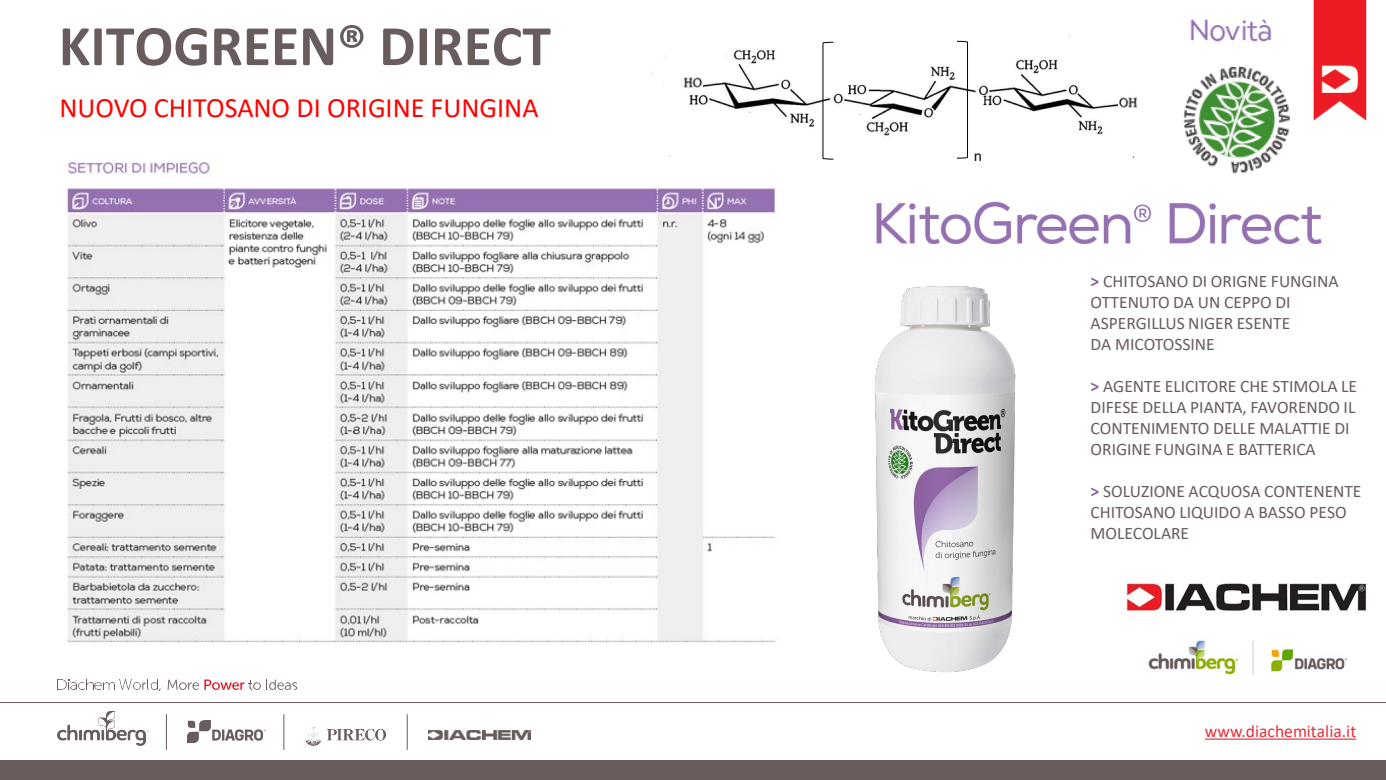
<style>
.page{position:relative;width:1386px;height:780px;background:#fff}
.page>*{position:absolute;margin:0;border:0;box-sizing:border-box;transform-origin:0 0}
.t1{font:700 57.75px "Calibri";color:#695c5c}
.t2{font:28px "Calibri";color:#f00}
.t3{font:17.5px/21px "Calibri";color:#695c5c}
.t4{font:17.5px "Calibri";color:#e82f3a}
.t5{font:15.75px "Calibri";color:#000}
.s1{font-weight:700;color:#8064a2}
</style>
<div class="page">
<svg style="left:167px;top:679px;width:130px;height:10px"></svg>
<svg style="left:58px;top:679px;width:56px;height:10px"></svg>
<img style="left:120px;top:679px;width:20px;height:10px">
<svg style="left:142px;top:679px;width:19px;height:11px"></svg>
<hr style="left:0;top:702px;width:1385px;height:1px;background:#695c5c">
<div style="left:0;top:760px;width:1385px;height:19px;background:#695c5c"></div>
<hr style="left:166px;top:713px;width:1px;height:36px;background:#695c5c">
<hr style="left:284px;top:713px;width:1px;height:36px;background:#695c5c">
<hr style="left:407px;top:713px;width:1px;height:36px;background:#695c5c">
<img style="left:188px;top:720px;width:22px;height:22px">
<svg style="left:212px;top:729px;width:54px;height:11px"></svg>
<img style="left:305px;top:727px;width:84px;height:18px">
<img style="left:58px;top:711px;width:90px;height:34px">
<img style="left:429px;top:730px;width:101px;height:9px">
<img style="left:67px;top:162px;width:709px;height:481px">
<svg style="left:1205px;top:738px;width:150px;height:1px"></svg>
<img style="left:1313px;top:0;width:54px;height:121px">
<img style="left:1126px;top:583px;width:241px;height:92px">
<img style="left:652px;top:34px;width:482px;height:123px">
<svg style="left:822px;top:42px;width:12px;height:118px"></svg>
<svg style="left:956px;top:41px;width:12px;height:118px"></svg>
<img style="left:677px;top:75px;width:25px;height:15px">
<img style="left:1118px;top:95px;width:20px;height:15px">
<img style="left:1183px;top:66px;width:108px;height:108px">
<img style="left:1190px;top:19px;width:82px;height:23px">
<img style="left:875px;top:286px;width:141px;height:387px">
<img style="left:876px;top:201px;width:446px;height:43px">
<h2 class="t1" style="left:59px;top:5px;width:493px">KITOGREEN® DIRECT</h2>
<p class="t2" style="left:59px;top:88px;width:480px">NUOVO CHITOSANO DI ORIGINE FUNGINA</p>
<p class="t5" style="left:973px;top:145px;width:10px">n</p>
<p class="t3" style="left:1090px;top:270px;width:249px"><span class="s1">&gt;</span> CHITOSANO DI ORIGNE FUNGINA<br>OTTENUTO DA UN CEPPO DI<br>ASPERGILLUS NIGER ESENTE</p>
<p class="t3" style="left:1090px;top:333px;width:125px">DA MICOTOSSINE</p>
<p class="t3" style="left:1090px;top:375px;width:268px"><span class="s1">&gt;</span> AGENTE ELICITORE CHE STIMOLA LE<br>DIFESE DELLA PIANTA, FAVORENDO IL<br>CONTENIMENTO DELLE MALATTIE DI<br>ORIGINE FUNGINA E BATTERICA</p>
<p class="t3" style="left:1090px;top:480px;width:272px"><span class="s1">&gt;</span> SOLUZIONE ACQUOSA CONTENENTE<br>CHITOSANO LIQUIDO A BASSO PESO<br>MOLECOLARE</p>
<p class="t4" style="left:1204px;top:718px;width:153px">www.diachemitalia.it</p>
</div>
